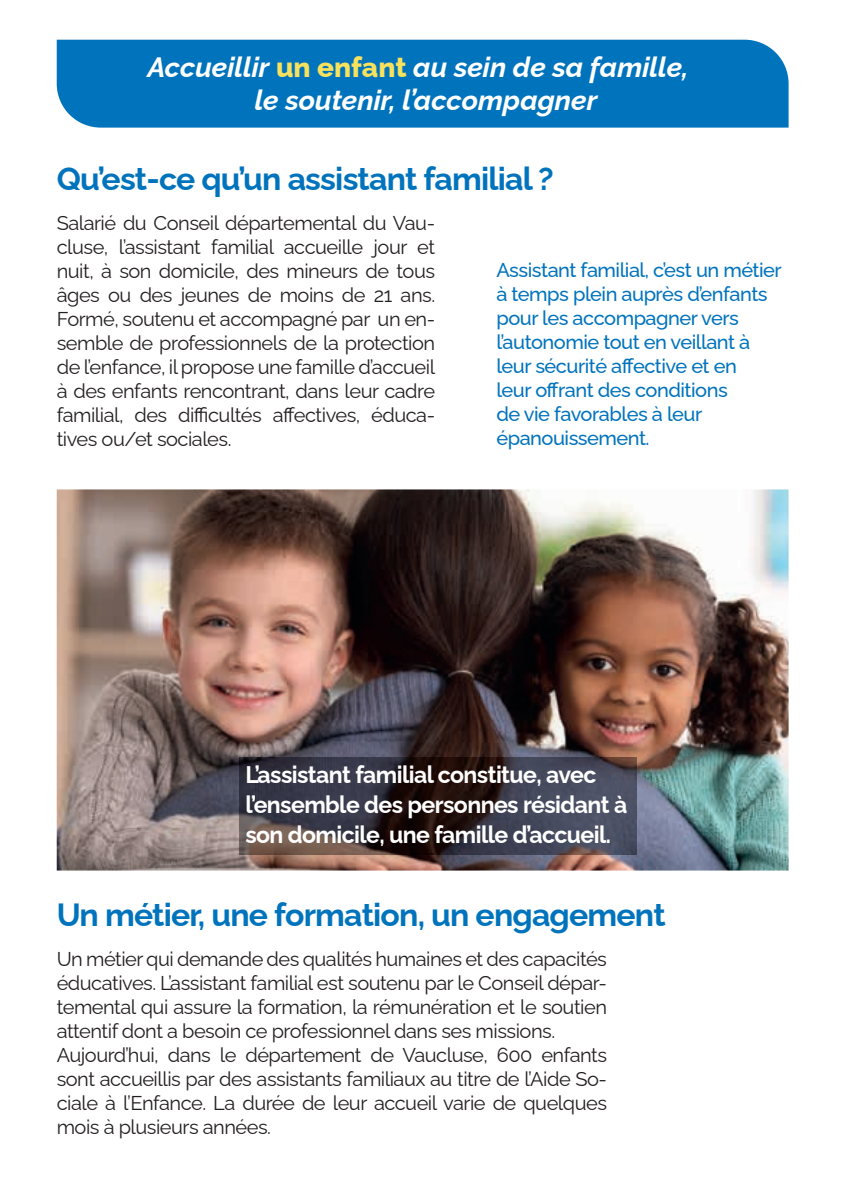
<style>
.page{position:relative;width:851px;height:1191px;background:#fff}
.page>*{position:absolute;margin:0;border:0;box-sizing:border-box;transform-origin:0 0}
.t1{font:700 32px "Raleway";letter-spacing:-.025em;color:#0073bd}
.t2{font:italic 700 28px/33.6px "Raleway";color:#fff;text-align:center}
.t3{font:700 24px/30px "Raleway";letter-spacing:-.025em;color:#fff;scale:.96 1}
.t4{font:20px/24px "Raleway";letter-spacing:-.025em;color:#231f20;text-align:justify}
.t5{font:500 20px/24px "Raleway";letter-spacing:-.025em;color:#0073bd}
.s1{font-weight:800;font-style:normal;color:#f8e25d}
</style>
<div class="page">
<img style="left:57px;top:489px;width:731px;height:381px">
<div style="left:57px;top:40px;width:731px;height:88px;background:#0073bd"></div>
<img style="left:240px;top:757px;width:396px;height:98px">
<h2 class="t2" style="left:147px;top:47px;width:542px">Accueillir <span class="s1">un enfant</span> au sein de sa famille, le soutenir, l’accompagner</h2>
<h1 class="t1" style="left:57px;top:153px;width:498px">Qu’est-ce qu’un assistant familial ?</h1>
<p class="t4" style="left:57px;top:209px;width:380px">Salarié du Conseil départemental du Vau&shy;cluse, l’assistant familial accueille jour et nuit, à son domicile, des mineurs de tous âges ou des jeunes de moins de 21 ans.<br>Formé, soutenu et accompagné par un en&shy;semble de professionnels de la protection de l’enfance, il propose une famille d’accueil à des enfants rencontrant, dans leur cadre familial, des difficultés affectives, éduca&shy;tives ou/et sociales.</p>
<p class="t5" style="left:496px;top:255px;width:287px">Assistant familial, c’est un métier à temps plein auprès d’enfants pour les accompagner vers l’autonomie tout en veillant à leur sécurité affective et en<br>leur offrant des conditions<br>de vie favorables à leur épanouissement.</p>
<p class="t3" style="left:245px;top:757px;width:399px">L’assistant familial constitue, avec l’ensemble des personnes résidant à son domicile, une famille d’accueil.</p>
<h1 class="t1" style="left:57px;top:889px;width:610px">Un métier, une formation, un engagement</h1>
<p class="t4" style="left:57px;top:944px;width:551px;text-align:left">Un métier qui demande des qualités humaines et des capacités éducatives. L’assistant familial est soutenu par le Conseil dépar&shy;temental qui assure la formation, la rémunération et le soutien attentif dont a besoin ce professionnel dans ses missions.<br>Aujourd’hui, dans le département de Vaucluse, 600 enfants sont accueillis par des assistants familiaux au titre de l’Aide So&shy;ciale à l’Enfance. La durée de leur accueil varie de quelques mois à plusieurs années.</p>
</div>
